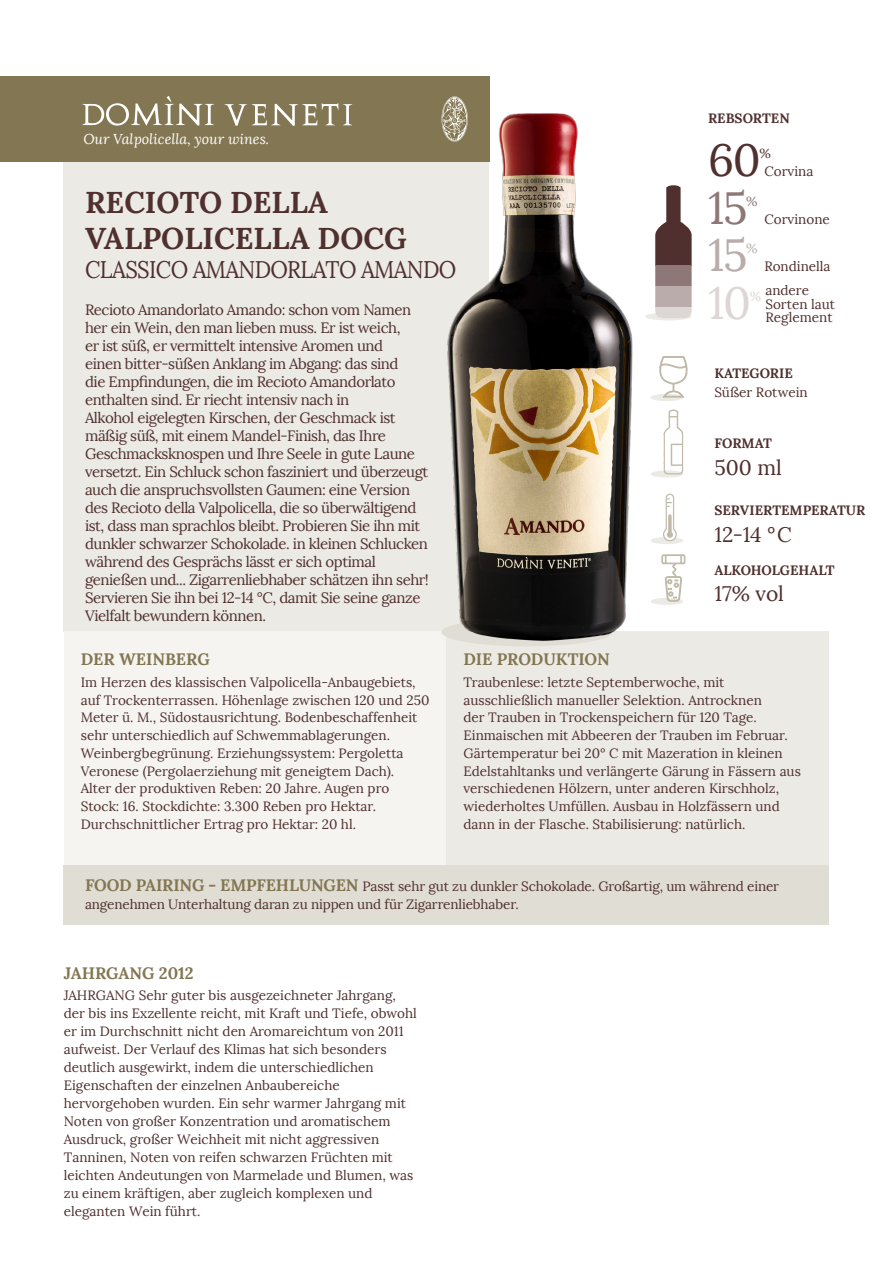
<style>
.page{position:relative;width:893px;height:1263px;background:#fff}
.page>*{position:absolute;margin:0;border:0;box-sizing:border-box;transform-origin:0 0}
.t1{font:45px "Lora";color:#4f302e}
.t2{font:45px "Lora";color:#8d7877}
.t3{font:45px "Lora";color:#b9acab}
.t4{font:45px "Lora";color:#dcd6d5}
.t5{font:700 30px/36px "Lora";color:#4f302e}
.t6{font:24px "Lora";letter-spacing:-.03em;color:#4f302e;scale:.92 1}
.t7{font:21px "Lora";color:#4f302e}
.t8{font:700 16.5px "Lora";color:#837652}
.t9{font:15px/18px "Lora";letter-spacing:-.03em;color:#4f302e}
.t10{font:italic 14.25px "Lora";color:#fff}
.t11{font:13.5px/17.7px "Lora";color:#4f302e}
.t12{font:700 13.5px "Lora";color:#4f302e}
.t13{font:13.2px "Lora";color:#4f302e}
.t14{font:13.2px "Lora";color:#8d7877}
.t15{font:13.2px "Lora";color:#b9acab}
.t16{font:13.2px "Lora";color:#dcd6d5}
.s1{font-weight:700;font-size:16.5px;color:#837652}
.s2{font-style:inherit}
</style>
<div class="page">
<div style="left:651px;top:598px;width:32px;height:7px;background:#eceae5;border-radius:50%"></div>
<div style="left:651px;top:394px;width:32px;height:7px;background:#eceae5;border-radius:50%"></div>
<svg style="left:659px;top:356px;width:29px;height:42px"></svg>
<svg style="left:662px;top:554px;width:23px;height:47px"></svg>
<div style="left:651px;top:470px;width:32px;height:8px;background:#eceae5;border-radius:50%"></div>
<svg style="left:663px;top:409px;width:20px;height:66px"></svg>
<div style="left:651px;top:537px;width:32px;height:7px;background:#eceae5;border-radius:50%"></div>
<svg style="left:663px;top:493px;width:14px;height:49px"></svg>
<div style="left:64px;top:865px;width:765px;height:59px;background:#e0ddd4"></div>
<div style="left:64px;top:162px;width:425px;height:469px;background:#eceae5"></div>
<div style="left:64px;top:631px;width:382px;height:234px;background:#f5f4f1"></div>
<div style="left:446px;top:631px;width:383px;height:234px;background:#eceae5"></div>
<img style="left:417px;top:76px;width:238px;height:570px">
<div style="left:645px;top:313px;width:46px;height:7px;background:#eceae5;border-radius:50%"></div>
<div style="left:655px;top:306px;width:37px;height:12px;background:#dcd6d5"></div>
<svg style="left:655px;top:185px;width:37px;height:80px;fill:#4f302e"></svg>
<div style="left:655px;top:265px;width:37px;height:21px;background:#8d7877"></div>
<div style="left:655px;top:286px;width:37px;height:20px;background:#b9acab"></div>
<div style="left:0;top:77px;width:489px;height:85px;background:#837652"></div>
<svg style="left:82px;top:96px;width:132px;height:30px"></svg>
<svg style="left:224px;top:103px;width:129px;height:23px"></svg>
<svg style="left:442px;top:96px;width:26px;height:46px"></svg>
<p class="t10" style="left:83px;top:130px;width:187px">Our Valpolicella, your wines.</p>
<p class="t5" style="left:85px;top:184px;width:323px">RECIOTO DELLA<br>VALPOLICELLA DOCG</p>
<p class="t6" style="left:85px;top:255px;width:405px">CLASSICO AMANDORLATO AMANDO</p>
<p class="t9" style="left:85px;top:301px;width:345px">Recioto Amandorlato Amando: schon vom Namen her ein Wein, den man lieben muss. Er ist weich,<br>er ist süß, er vermittelt intensive Aromen und<br>einen bitter-süßen Anklang im Abgang: das sind<br>die Empfindungen, die im Recioto Amandorlato enthalten sind. Er riecht intensiv nach in<br>Alkohol eigelegten Kirschen, der Geschmack ist mäßig süß, mit einem Mandel-Finish, das Ihre Geschmacksknospen und Ihre Seele in gute Laune versetzt. Ein Schluck schon fasziniert und überzeugt auch die anspruchsvollsten Gaumen: eine Version des Recioto della Valpolicella, die so überwältigend ist, dass man sprachlos bleibt. Probieren Sie ihn mit dunkler schwarzer Schokolade. in kleinen Schlucken während des Gesprächs lässt er sich optimal genießen und... Zigarrenliebhaber schätzen ihn sehr!<br>Servieren Sie ihn bei 12-14 °C, damit Sie seine ganze Vielfalt bewundern können.</p>
<p class="t12" style="left:708px;top:110px;width:83px">REBSORTEN</p>
<p class="t1" style="left:708px;top:133px;width:54px">60</p>
<p class="t13" style="left:759px;top:146px;width:13px">%</p>
<p class="t2" style="left:708px;top:180px;width:41px">15</p>
<p class="t14" style="left:746px;top:193px;width:13px">%</p>
<p class="t3" style="left:708px;top:228px;width:41px">15</p>
<p class="t15" style="left:746px;top:241px;width:13px">%</p>
<p class="t11" style="left:764px;top:163px;width:51px">Corvina</p>
<p class="t11" style="left:764px;top:210px;width:67px">Corvinone</p>
<p class="t11" style="left:764px;top:258px;width:68px">Rondinella</p>
<p class="t11" style="left:765px;top:284px;width:71px;line-height:13.5px">andere<br>Sorten laut<br>Reglement</p>
<p class="t4" style="left:708px;top:275px;width:45px">10</p>
<p class="t16" style="left:750px;top:288px;width:13px">%</p>
<p class="t12" style="left:714px;top:365px;width:80px">KATEGORIE</p>
<p class="t11" style="left:714px;top:384px;width:95px">Süßer Rotwein</p>
<p class="t12" style="left:714px;top:435px;width:59px">FORMAT</p>
<p class="t7" style="left:714px;top:454px;width:69px">500 ml</p>
<p class="t12" style="left:714px;top:502px;width:153px">SERVIERTEMPERATUR</p>
<p class="t7" style="left:714px;top:521px;width:79px">12-14 °C</p>
<p class="t12" style="left:714px;top:561px;width:122px">ALKOHOLGEHALT</p>
<p class="t7" style="left:714px;top:581px;width:71px">17% vol</p>
<p class="t8" style="left:81px;top:648px;width:131px">DER WEINBERG</p>
<p class="t11" style="left:81px;top:673px;width:350px">Im Herzen des klassischen Valpolicella-Anbaugebiets, auf Trockenterrassen. Höhenlage zwischen 120 und 250<br>Meter ü. M., Südostausrichtung. Bodenbeschaffenheit sehr unterschiedlich auf Schwemmablagerungen.<br>Weinbergbegrünung. Erziehungssystem: Pergoletta Veronese (Pergolaerziehung mit geneigtem Dach).<br>Alter der produktiven Reben: 20 Jahre. Augen pro Stock: 16. Stockdichte: 3.300 Reben pro Hektar.<br>Durchschnittlicher Ertrag pro Hektar: 20 hl.</p>
<p class="t8" style="left:463px;top:648px;width:148px">DIE PRODUKTION</p>
<p class="t11" style="left:463px;top:673px;width:339px">Traubenlese: letzte Septemberwoche, mit ausschließlich manueller Selektion. Antrocknen<br>der Trauben in Trockenspeichern für 120 Tage.<br>Einmaischen mit Abbeeren der Trauben im Februar.<br>Gärtemperatur bei 20° C mit Mazeration in kleinen Edelstahltanks und verlängerte Gärung in Fässern aus verschiedenen Hölzern, unter anderen Kirschholz, wiederholtes Umfüllen. Ausbau in Holzfässern und dann in der Flasche. Stabilisierung: natürlich.</p>
<p class="t11" style="left:85px;top:877px;width:695px"><span class="s1">FOOD PAIRING - EMPFEHLUNGEN</span> Passt sehr gut zu dunkler Schokolade. Großartig, um während einer angenehmen Unterhaltung daran zu nippen und für Zigarrenliebhaber.</p>
<p class="t8" style="left:64px;top:963px;width:131px">JAHRGANG 2012</p>
<p class="t11" style="left:64px;top:986px;width:354px">JAHRGANG Sehr guter bis ausgezeichneter Jahrgang, der bis ins Exzellente reicht, mit Kraft und Tiefe, obwohl er im Durchschnitt nicht den Aromareichtum von 2011 aufweist. Der Verlauf des Klimas hat sich besonders deutlich ausgewirkt, indem die unterschiedlichen Eigenschaften der einzelnen Anbaubereiche hervorgehoben wurden. Ein sehr warmer Jahrgang mit Noten von großer Konzentration und aromatischem Ausdruck, großer Weichheit mit nicht aggressiven Tanninen, Noten von reifen schwarzen Früchten mit <span class="s2">leichten Andeutungen von Marmelade und Blumen, was zu einem kräftigen, aber zugleich komplexen und eleganten Wein führt.</span></p>
</div>
